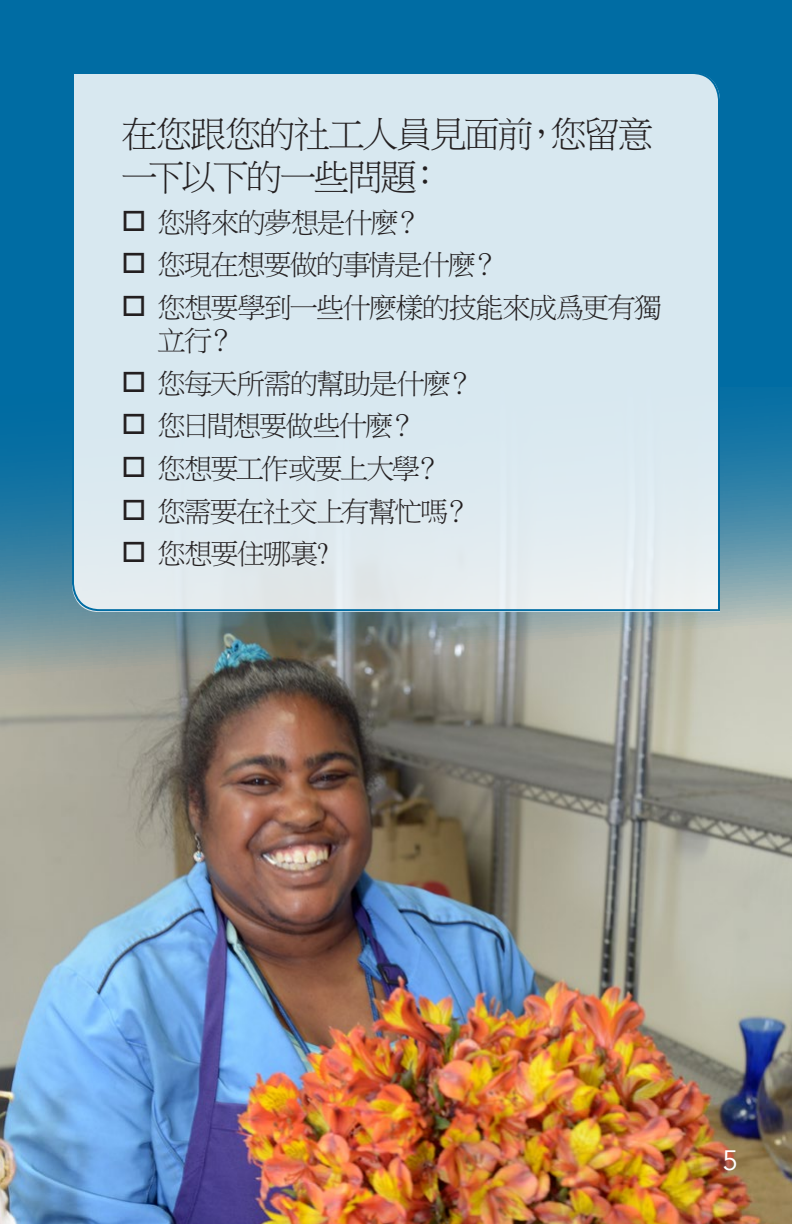
<style>
.page{position:relative;width:792px;height:1224px;background:#006ca3}
.page>*{position:absolute;margin:0;border:0;box-sizing:border-box;transform-origin:0 0}
.t1{font:36px/43.2px "Ming Li U";letter-spacing:-.07em;color:#231f20}
.t2{font:28px/33.6px "Ming Li U";letter-spacing:-.055em;color:#231f20}
.t3{font:28px "Avenir";color:#fff}
</style>
<div class="page">
<img style="left:0;top:404px;width:792px;height:820px">
<svg style="left:71px;top:74px;width:650px;height:538px;background:#d7e7ee"></svg>
<p class="t1" style="left:122px;top:112px;width:533px">在您跟您的社工人員見面前，您留意一下以下的一些問題：</p>
<p class="t2" style="left:122px;top:205px;width:302px">□ 您將來的夢想是什麽？</p>
<p class="t2" style="left:122px;top:248px;width:379px">□ 您現在想要做的事情是什麽？</p>
<p class="t2" style="left:158px;top:290px;width:505px;text-indent:-36px">□ 您想要學到一些什麽樣的技能來成爲更有獨立行？</p>
<p class="t2" style="left:122px;top:367px;width:354px">□ 您每天所需的幫助是什麽？</p>
<p class="t2" style="left:122px;top:409px;width:297px">□ 您日間想要做些什麽？</p>
<p class="t2" style="left:122px;top:452px;width:322px">□ 您想要工作或要上大學？</p>
<p class="t2" style="left:122px;top:494px;width:351px">□ 您需要在社交上有幫忙嗎？</p>
<p class="t2" style="left:122px;top:537px;width:210px">□ 您想要住哪裏?</p>
<p class="t3" style="left:722px;top:1144px;width:17px">5</p>
</div>
